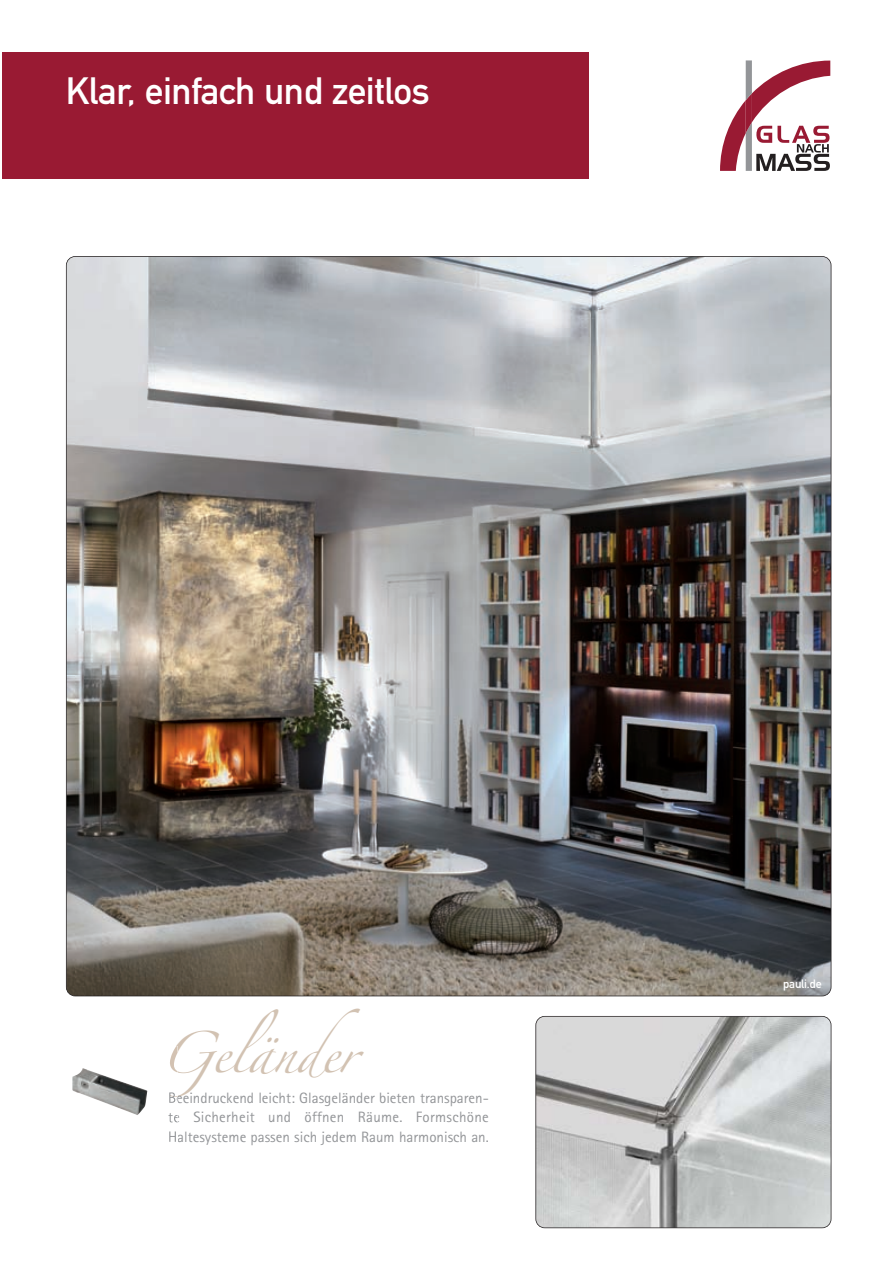
<style>
.page{position:relative;width:895px;height:1264px;background:#fff}
.page>*{position:absolute;margin:0;border:0;box-sizing:border-box;transform-origin:0 0}
.t1{font:37.5px "DIN Mittelschrift";letter-spacing:-.015em;color:#fff}
.t2{font:37.5px "Zapfino";letter-spacing:-.03em;color:#d2c2b2}
.t3{font:15px/19.5px "Rotis Sans Serif";color:#939598;text-align:justify}
.t4{font:12px "DIN Mittelschrift";letter-spacing:-.015em;color:#fff}
</style>
<div class="page">
<img style="left:66px;top:256px;width:765px;height:740px">
<img style="left:170px;top:1046px;width:8px;height:27px">
<svg style="left:169px;top:1092px;width:9px;height:10px"></svg>
<svg style="left:168px;top:1113px;width:10px;height:9px"></svg>
<svg style="left:169px;top:1131px;width:7px;height:10px"></svg>
<img style="left:72px;top:1068px;width:75px;height:47px">
<div style="left:2px;top:53px;width:589px;height:126px;background:#991a33"></div>
<div style="left:590px;top:53px;width:302px;height:126px;background:#fff"></div>
<svg style="left:720px;top:60px;width:110px;height:111px"></svg>
<svg style="left:535px;top:1016px;width:296px;height:212px;background:#c3c4c4"></svg>
<h1 class="t1" style="left:66px;top:69px;width:365px">Klar, einfach und zeitlos</h1>
<h1 class="t2" style="left:159px;top:1037px;width:202px">Geländer</h1>
<p class="t3" style="left:168px;top:1087px;width:322px">Beeindruckend leicht: Glasgeländer bieten transparen&shy;te Sicherheit und öffnen Räume. Formschöne Haltesysteme passen sich jedem Raum harmonisch an.</p>
<p class="t4" style="left:783px;top:977px;width:40px">pauli.de</p>
</div>
